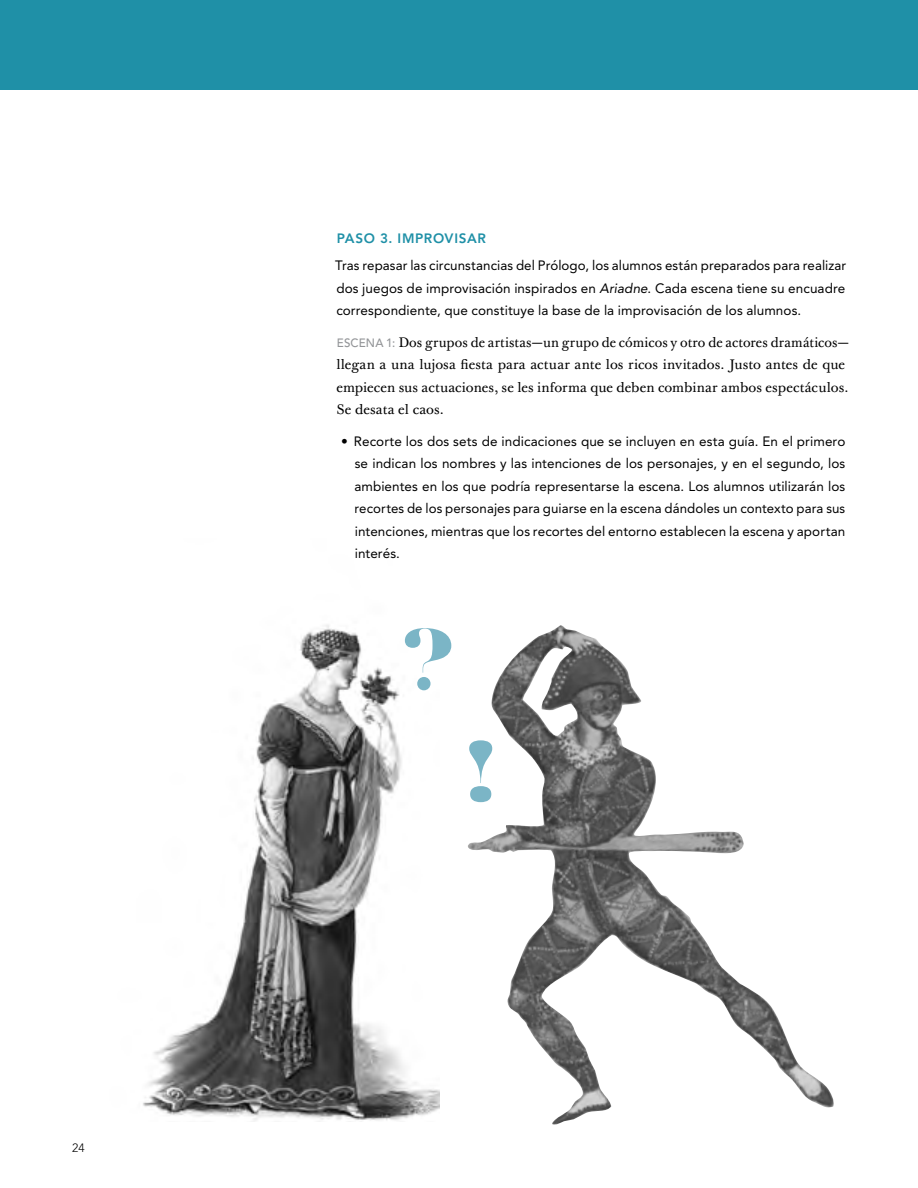
<style>
.page{position:relative;width:918px;height:1188px;background:#fff}
.page>*{position:absolute;margin:0;border:0;box-sizing:border-box;transform-origin:0 0}
.BODY_bullets{font:13.5px/22.5px "Avenir LT Pro";letter-spacing:.005em;color:#000;text-align:justify}
.Bask_intro_text{font:13.5px/22.5px "Baskerville Ten Pro";letter-spacing:.005em;color:#000;scale:.96 1}
.BODY_basic{font:13.5px/22.5px "Avenir LT Pro";letter-spacing:.005em;color:#000;text-align:justify}
.New_subhead_style{font:800 13.5px "Avenir LT Pro";letter-spacing:.045em;color:#1f90a7}
.t1{font:300 12px "Avenir LT Pro";color:#000}
.s1{font-style:italic}
.s2{font-family:"Avenir LT Pro";font-weight:500;font-size:12px;color:#939598}
</style>
<div class="page">
<div style="left:0;top:0;width:918px;height:90px;background:#1f90a7"></div>
<img style="left:143px;top:625px;width:296px;height:496px">
<img style="left:468px;top:632px;width:366px;height:493px">
<svg style="left:405px;top:628px;width:46px;height:62px"></svg>
<svg style="left:469px;top:740px;width:23px;height:62px"></svg>
<p class="t1" style="left:72px;top:1141px;width:14px">24</p>
<p class="New_subhead_style" style="left:337px;top:230px;width:151px">PASO 3. IMPROVISAR</p>
<p class="BODY_basic" style="left:335px;top:254px;width:512px">Tras repasar las circunstancias del Prólogo, los alumnos están preparados para realizar dos juegos de improvisación inspirados en <span class="s1">Ariadne</span>. Cada escena tiene su encuadre correspondiente, que constituye la base de la improvisación de los alumnos.</p>
<p class="Bask_intro_text" style="left:336px;top:331px;width:536px"><span class="s2">ESCENA 1:</span> Dos grupos de artistas—un grupo de cómicos y otro de actores dramáticos— llegan a una lujosa fiesta para actuar ante los ricos invitados. Justo antes de que empiecen sus actuaciones, se les informa que deben combinar ambos espectáculos.<br>Se desata el caos.</p>
<p class="BODY_bullets" style="left:354px;top:429px;width:493px;text-indent:-13px">• Recorte los dos sets de indicaciones que se incluyen en esta guía. En el primero se indican los nombres y las intenciones de los personajes, y en el segundo, los ambientes en los que podría representarse la escena. Los alumnos utilizarán los recortes de los personajes para guiarse en la escena dándoles un contexto para sus intenciones, mientras que los recortes del entorno establecen la escena y aportan interés.</p>
</div>
